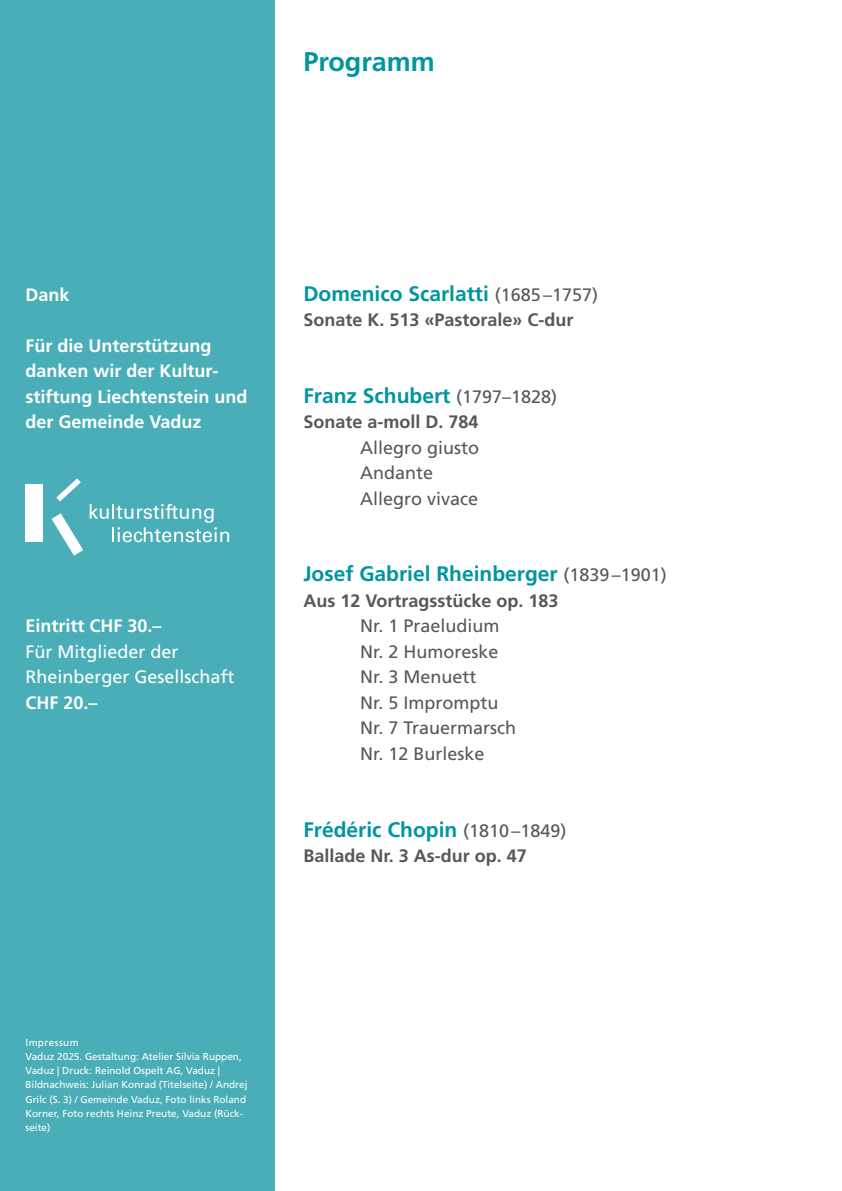
<style>
.page{position:relative;width:842px;height:1191px;background:#fff}
.page>*{position:absolute;margin:0;border:0;box-sizing:border-box;transform-origin:0 0}
.t1{font:700 27px "Frutiger";color:#0095a0}
.t2{font:700 21px "Frutiger";color:#0095a0}
.t3{font:18px "Frutiger";color:#57585a}
.t4{font:700 18px/25.6px "Frutiger";color:#fff}
.t5{font:700 18px "Frutiger";color:#57585a}
.t6{font:18px/25.6px "Frutiger";color:#fff}
.t7{font:10px/14.2px "Frutiger";color:#fff}
.t8{font:10px "Frutiger";letter-spacing:.04em;color:#fff}
.s1{font-weight:700}
.s2{font-weight:400;font-size:18px;color:#57585a}
</style>
<div class="page">
<div style="left:0;top:0;width:275px;height:1191px;background:#4aaeb8"></div>
<div style="left:26px;top:484px;width:17px;height:58px;background:#fff"></div>
<svg style="left:52px;top:513px;width:31px;height:42px"></svg>
<svg style="left:56px;top:478px;width:25px;height:23px"></svg>
<svg style="left:90px;top:504px;width:139px;height:38px"></svg>
<p class="t1" style="left:303px;top:51px;width:133px">Programm</p>
<p class="t4" style="left:26px;top:283px;width:46px">Dank</p>
<p class="t4" style="left:26px;top:334px;width:224px">Für die Unterstützung danken wir der Kultur - stiftung Liechtenstein und der Gemeinde Vaduz</p>
<p class="t4" style="left:26px;top:614px;width:138px">Eintritt CHF 30.–</p>
<p class="t6" style="left:26px;top:640px;width:211px">Für Mitglieder der<br>Rheinberger Gesellschaft<br><span class="s1">CHF 20.–</span></p>
<p class="t2" style="left:303px;top:285px;width:296px">Domenico Scarlatti <span class="s2">(1685 –1757)</span></p>
<p class="t5" style="left:303px;top:312px;width:272px">Sonate K. 513 «Pastorale» C-dur</p>
<p class="t2" style="left:303px;top:387px;width:255px">Franz Schubert <span class="s2">(1797–1828)</span></p>
<p class="t5" style="left:303px;top:415px;width:177px">Sonate a-moll D. 784</p>
<p class="t3" style="left:360px;top:440px;width:121px">Allegro giusto</p>
<p class="t3" style="left:360px;top:466px;width:75px">Andante</p>
<p class="t3" style="left:360px;top:491px;width:120px">Allegro vivace</p>
<p class="t2" style="left:303px;top:565px;width:365px">Josef Gabriel Rheinberger <span class="s2">(1839 –1901)</span></p>
<p class="t5" style="left:303px;top:593px;width:257px">Aus 12 Vortragsstücke op. 183</p>
<p class="t3" style="left:360px;top:619px;width:141px">Nr. 1 Praeludium</p>
<p class="t3" style="left:360px;top:644px;width:140px">Nr. 2 Humoreske</p>
<p class="t3" style="left:360px;top:670px;width:118px">Nr. 3 Menuett</p>
<p class="t3" style="left:360px;top:695px;width:140px">Nr. 5 Impromptu</p>
<p class="t3" style="left:360px;top:721px;width:158px">Nr. 7 Trauermarsch</p>
<p class="t3" style="left:360px;top:746px;width:126px">Nr. 12 Burleske</p>
<p class="t2" style="left:303px;top:820px;width:265px">Frédéric Chopin <span class="s2">(1810 –1849)</span></p>
<p class="t5" style="left:303px;top:848px;width:225px">Ballade Nr. 3 As-dur op. 47</p>
<p class="t8" style="left:26px;top:1038px;width:55px">Impressum</p>
<p class="t7" style="left:26px;top:1050px;width:223px">Vaduz 2025. Gestaltung: Atelier Silvia Ruppen, Vaduz | Druck: Reinold Ospelt AG, Vaduz | Bildnachweis: Julian Konrad (Titelseite) / Andrej Grilc (S. 3) / Gemein de Vaduz, Foto links Roland Korner, Foto rechts Heinz Preute, Vaduz (Rück&shy;seite)</p>
</div>
